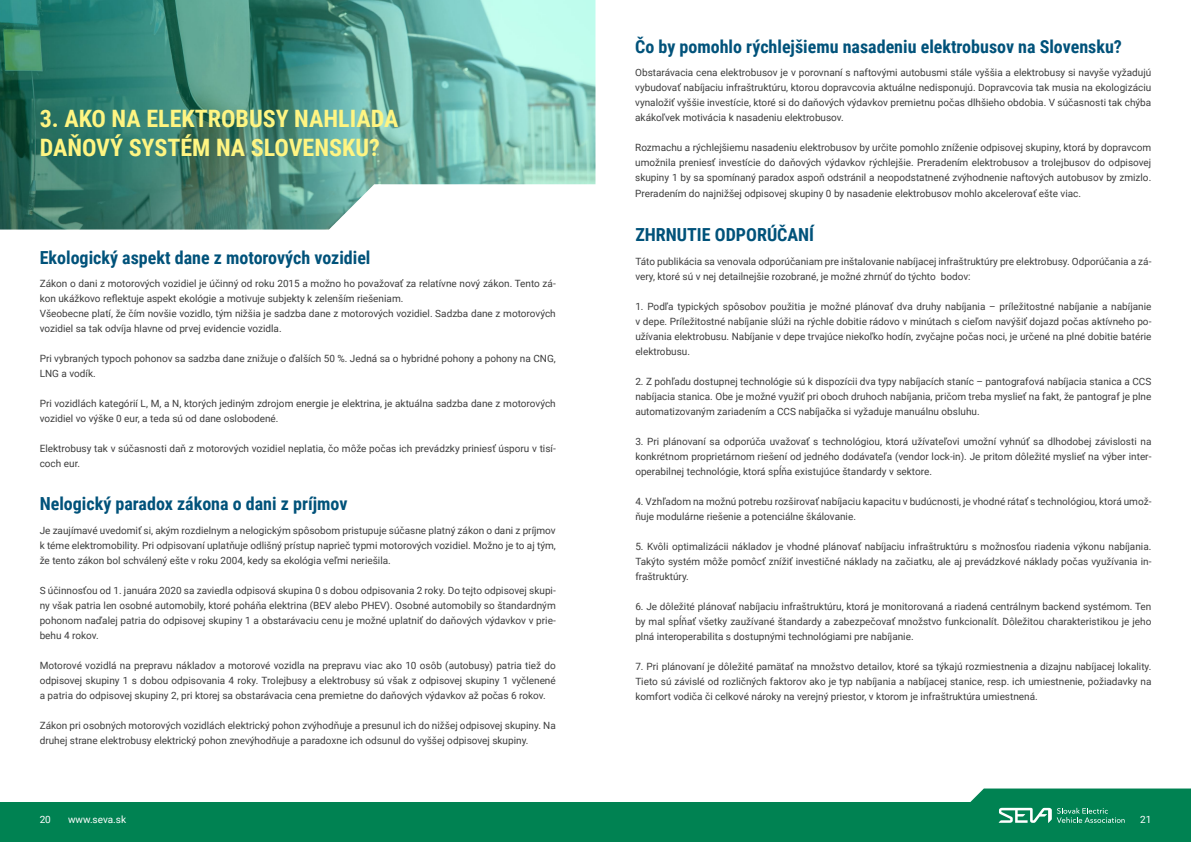
<style>
.page{position:relative;width:1191px;height:842px;background:#fff}
.page>*{position:absolute;margin:0;border:0;box-sizing:border-box;transform-origin:0 0}
.t1{font:700 24px/28.8px "Roboto Condensed";color:#fff582}
.t2{font:700 18px "Roboto Condensed";color:#00527a}
.t3{font:10px/15px "Roboto";color:#3d3d3d;text-align:justify}
.t4{font:10px "Roboto";color:#fff}
</style>
<div class="page">
<div style="left:0;top:802px;width:1191px;height:40px;background:#008252"></div>
<svg style="left:970px;top:788px;width:221px;height:35px"></svg>
<img style="left:0;top:0;width:595px;height:230px">
<h1 class="t1" style="left:40px;top:103px;width:360px">3. AKO NA ELEKTROBUSY NAHLIADA<br>DAŇOVÝ SYSTÉM NA SLOVENSKU?</h1>
<h2 class="t2" style="left:40px;top:245px;width:332px">Ekologický aspekt dane z motorových vozidiel</h2>
<p class="t3" style="left:40px;top:276px;width:517px;text-align:left">Zákon o dani z motorových vozidiel je účinný od roku 2015 a možno ho považovať za relatívne nový zákon. Tento zá&shy;kon ukážkovo reflektuje aspekt ekológie a motivuje subjekty k zelenším riešeniam.<br>Všeobecne platí, že čím novšie vozidlo, tým nižšia je sadzba dane z motorových vozidiel. Sadzba dane z motorových vozidiel sa tak odvíja hlavne od prvej evidencie vozidla.</p>
<p class="t3" style="left:40px;top:351px;width:517px">Pri vybraných typoch pohonov sa sadzba dane znižuje o ďalších 50 %. Jedná sa o hybridné pohony a pohony na CNG,<br>LNG a vodík.</p>
<p class="t3" style="left:40px;top:396px;width:517px">Pri vozidlách kategórií L, M, a N, ktorých jediným zdrojom energie je elektrina, je aktuálna sadzba dane z motorových vozidiel vo výške 0 eur, a teda sú od dane oslobodené.</p>
<p class="t3" style="left:40px;top:441px;width:517px">Elektrobusy tak v súčasnosti daň z motorových vozidiel neplatia, čo môže počas ich prevádzky priniesť úsporu v tisí&shy;coch eur.</p>
<h2 class="t2" style="left:40px;top:491px;width:309px">Nelogický paradox zákona o dani z príjmov</h2>
<p class="t3" style="left:40px;top:522px;width:517px">Je zaujímavé uvedomiť si, akým rozdielnym a nelogickým spôsobom pristupuje súčasne platný zákon o dani z príjmov k téme elektromobility. Pri odpisovaní uplatňuje odlišný prístup naprieč typmi motorových vozidiel. Možno je to aj tým, že tento zákon bol schválený ešte v roku 2004, kedy sa ekológia veľmi neriešila.</p>
<p class="t3" style="left:40px;top:582px;width:517px">S účinnosťou od 1. januára 2020 sa zaviedla odpisová skupina 0 s dobou odpisovania 2 roky. Do tejto odpisovej skupi&shy;ny však patria len osobné automobily, ktoré poháňa elektrina (BEV alebo PHEV). Osobné automobily so štandardným pohonom naďalej patria do odpisovej skupiny 1 a obstarávaciu cenu je možné uplatniť do daňových výdavkov v prie&shy;behu 4 rokov.</p>
<p class="t3" style="left:40px;top:657px;width:517px">Motorové vozidlá na prepravu nákladov a motorové vozidla na prepravu viac ako 10 osôb (autobusy) patria tiež do odpisovej skupiny 1 s dobou odpisovania 4 roky. Trolejbusy a elektrobusy sú však z odpisovej skupiny 1 vyčlenené a patria do odpisovej skupiny 2, pri ktorej sa obstarávacia cena premietne do daňových výdavkov až počas 6 rokov.</p>
<p class="t3" style="left:40px;top:717px;width:517px">Zákon pri osobných motorových vozidlách elektrický pohon zvýhodňuje a presunul ich do nižšej odpisovej skupiny. Na druhej strane elektrobusy elektrický pohon znevýhodňuje a paradoxne ich odsunul do vyššej odpisovej skupiny.</p>
<h2 class="t2" style="left:635px;top:34px;width:488px">Čo by pomohlo rýchlejšiemu nasadeniu elektrobusov na Slovensku?</h2>
<p class="t3" style="left:635px;top:65px;width:517px">Obstarávacia cena elektrobusov je v porovnaní s naftovými autobusmi stále vyššia a elektrobusy si navyše vyžadujú vybudovať nabíjaciu infraštruktúru, ktorou dopravcovia aktuálne nedisponujú. Dopravcovia tak musia na ekologizáciu vynaložiť vyššie investície, ktoré si do daňových výdavkov premietnu počas dlhšieho obdobia. V súčasnosti tak chýba akákoľvek motivácia k nasadeniu elektrobusov.</p>
<p class="t3" style="left:635px;top:140px;width:517px">Rozmachu a rýchlejšiemu nasadeniu elektrobusov by určite pomohlo zníženie odpisovej skupiny, ktorá by dopravcom umožnila preniesť investície do daňových výdavkov rýchlejšie. Preradením elektrobusov a trolejbusov do odpisovej skupiny 1 by sa spomínaný paradox aspoň odstránil a neopodstatnené zvýhodnenie naftových autobusov by zmizlo.<br>Preradením do najnižšej odpisovej skupiny 0 by nasadenie elektrobusov mohlo akcelerovať ešte viac.</p>
<h2 class="t2" style="left:635px;top:222px;width:180px">ZHRNUTIE ODPORÚČANÍ</h2>
<p class="t3" style="left:635px;top:253px;width:517px">Táto publikácia sa venovala odporúčaniam pre inštalovanie nabíjacej infraštruktúry pre elektrobusy. Odporúčania a zá&shy;very, ktoré sú v nej detailnejšie rozobrané, je možné zhrnúť do týchto bodov:</p>
<p class="t3" style="left:635px;top:298px;width:517px">1. Podľa typických spôsobov použitia je možné plánovať dva druhy nabíjania – príležitostné nabíjanie a nabíjanie v depe. Príležitostné nabíjanie slúži na rýchle dobitie rádovo v minútach s cieľom navýšiť dojazd počas aktívneho po&shy;užívania elektrobusu. Nabíjanie v depe trvajúce niekoľko hodín, zvyčajne počas noci, je určené na plné dobitie batérie elektrobusu.</p>
<p class="t3" style="left:635px;top:373px;width:517px">2. Z pohľadu dostupnej technológie sú k dispozícii dva typy nabíjacích staníc – pantografová nabíjacia stanica a CCS nabíjacia stanica. Obe je možné využiť pri oboch druhoch nabíjania, pričom treba myslieť na fakt, že pantograf je plne automatizovaným zariadením a CCS nabíjačka si vyžaduje manuálnu obsluhu.</p>
<p class="t3" style="left:635px;top:433px;width:517px">3. Pri plánovaní sa odporúča uvažovať s technológiou, ktorá užívateľovi umožní vyhnúť sa dlhodobej závislosti na konkrétnom proprietárnom riešení od jedného dodávateľa (vendor lock-in). Je pritom dôležité myslieť na výber inter&shy;operabilnej technológie, ktorá spĺňa existujúce štandardy v sektore.</p>
<p class="t3" style="left:635px;top:493px;width:517px">4. Vzhľadom na možnú potrebu rozširovať nabíjaciu kapacitu v budúcnosti, je vhodné rátať s technológiou, ktorá umož&shy;ňuje modulárne riešenie a potenciálne škálovanie.</p>
<p class="t3" style="left:635px;top:538px;width:517px">5. Kvôli optimalizácii nákladov je vhodné plánovať nabíjaciu infraštruktúru s možnosťou riadenia výkonu nabíjania.<br>Takýto systém môže pomôcť znížiť investičné náklady na začiatku, ale aj prevádzkové náklady počas využívania in&shy;fraštruktúry.</p>
<p class="t3" style="left:635px;top:598px;width:517px">6. Je dôležité plánovať nabíjaciu infraštruktúru, ktorá je monitorovaná a riadená centrálnym backend systémom. Ten by mal spĺňať všetky zaužívané štandardy a zabezpečovať množstvo funkcionalít. Dôležitou charakteristikou je jeho plná interoperabilita s dostupnými technológiami pre nabíjanie.</p>
<p class="t3" style="left:635px;top:658px;width:517px">7. Pri plánovaní je dôležité pamätať na množstvo detailov, ktoré sa týkajú rozmiestnenia a dizajnu nabíjacej lokality.<br>Tieto sú závislé od rozličných faktorov ako je typ nabíjania a nabíjacej stanice, resp. ich umiestnenie, požiadavky na komfort vodiča či celkové nároky na verejný priestor, v ktorom je infraštruktúra umiestnená.</p>
<p class="t4" style="left:40px;top:812px;width:13px">20</p>
<p class="t4" style="left:68px;top:812px;width:60px">www.seva.sk</p>
<p class="t4" style="left:1140px;top:812px;width:13px">21</p>
</div>
